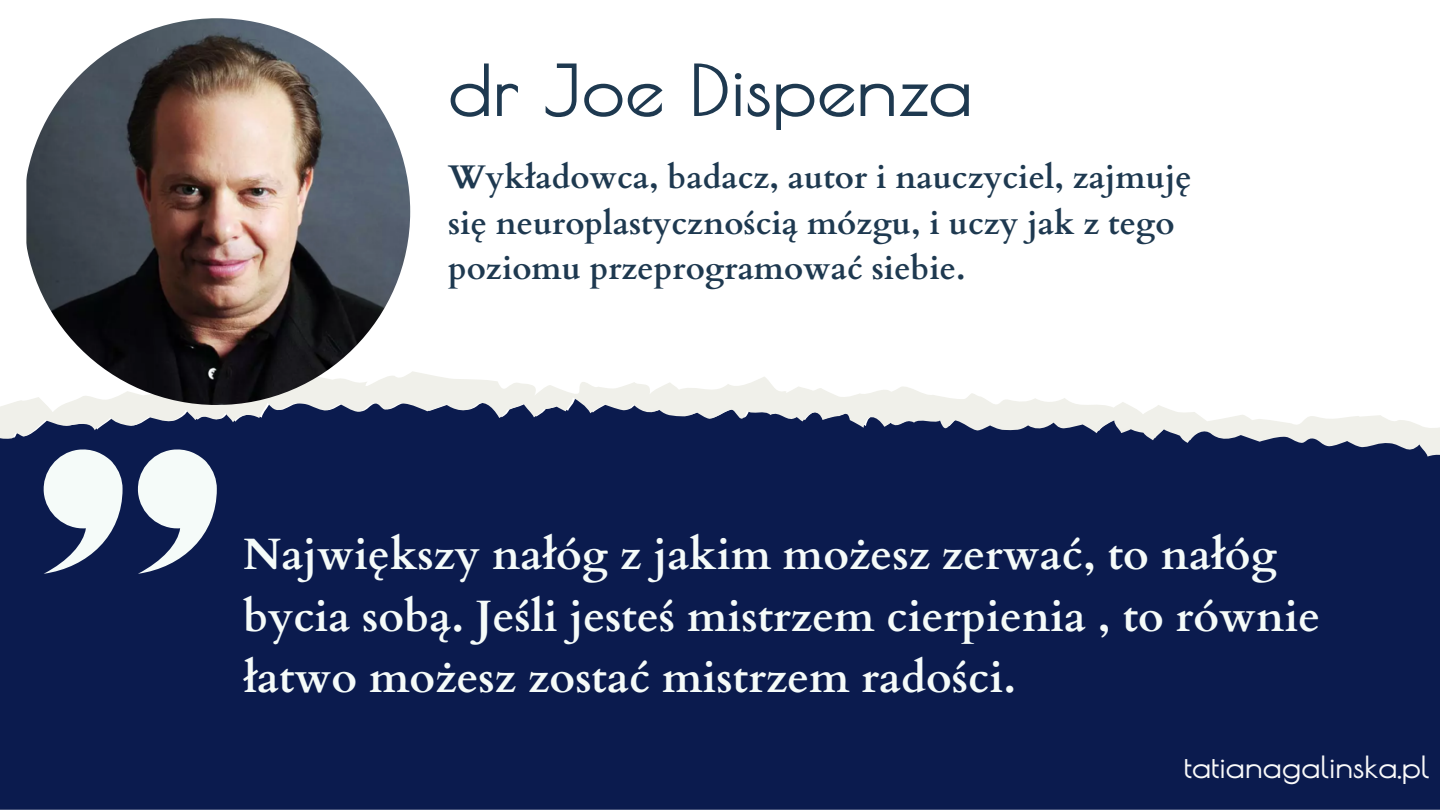
<style>
.page{position:relative;width:1440px;height:810px;background:#fff}
.page>*{position:absolute;margin:0;border:0;box-sizing:border-box;transform-origin:0 0}
.t1{font:700 70px "Poiret One";color:#1e3950}
.t2{font:700 44px/61.5px "Cardo";color:#f5fbf9}
.t3{font:700 32.8px/45.5px "Cardo";color:#1e3950}
.t4{font:700 30px "Poiret One";color:#fafafa}
</style>
<div class="page">
<div style="left:0;top:467px;width:1440px;height:343px;background:#0b1b4e"></div>
<svg style="left:0;top:371px;width:1440px;height:96px"></svg>
<img style="left:23px;top:18px;width:387px;height:387px;border-radius:50%">
<svg style="left:42px;top:449px;width:81px;height:124px"></svg>
<svg style="left:136px;top:449px;width:81px;height:124px"></svg>
<p class="t1" style="left:448px;top:49px;width:526px">dr Joe Dispenza</p>
<p class="t3" style="left:448px;top:155px;width:745px">Wykładowca, badacz, autor i nauczyciel, zajmuję się neuroplastycznością mózgu, i uczy jak z tego poziomu przeprogramować siebie.</p>
<p class="t2" style="left:243px;top:525px;width:1079px">Największy nałóg z jakim możesz zerwać, to nałóg bycia sobą. Jeśli jesteś mistrzem cierpienia , to równie łatwo możesz zostać mistrzem radości.</p>
<p class="t4" style="left:1184px;top:749px;width:247px">tatianagalinska.pl</p>
</div>
